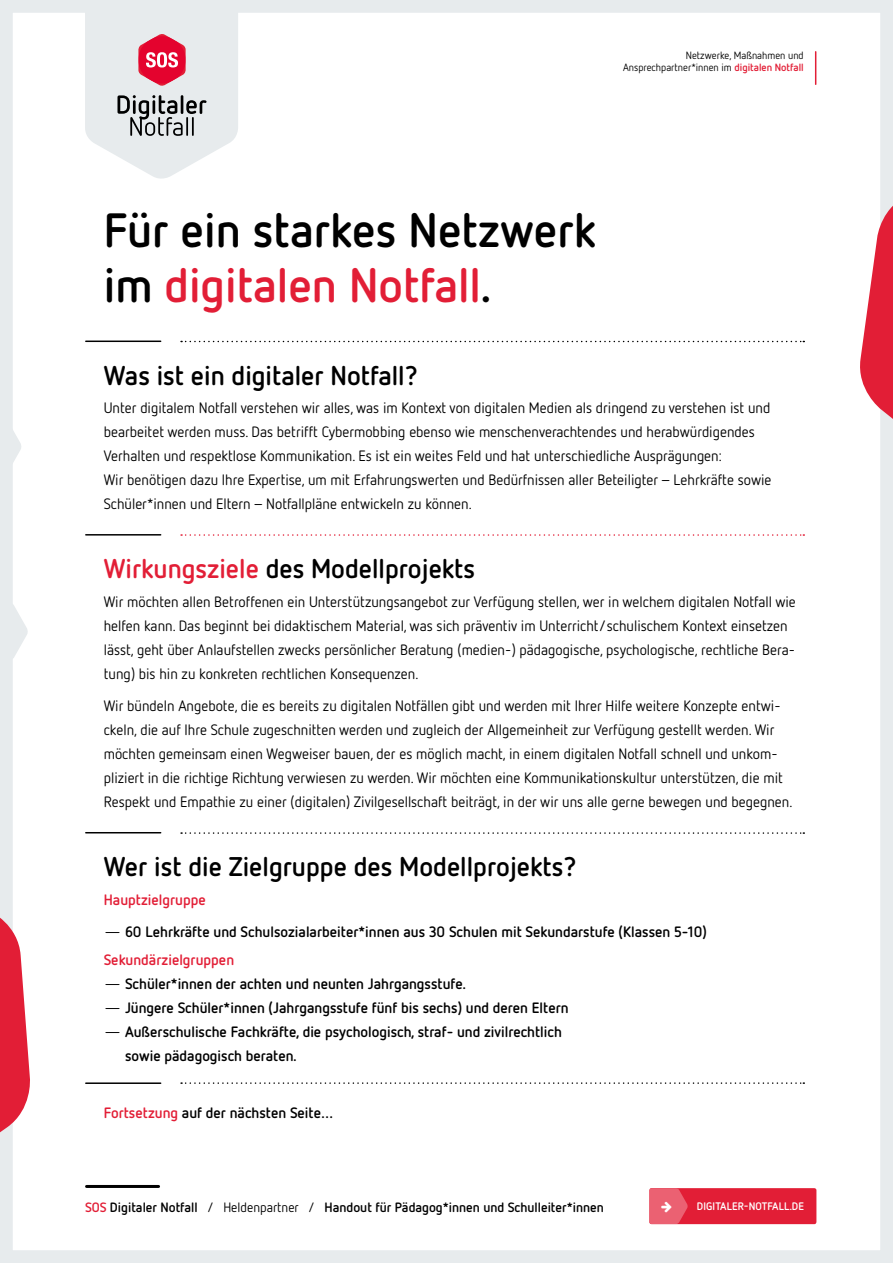
<style>
.page{position:relative;width:893px;height:1263px;background:#fff}
.page>*{position:absolute;margin:0;border:0;box-sizing:border-box;transform-origin:0 0}
.t1{font:700 48px/55.3px "Netto OT";color:#000}
.t2{font:700 27px "Netto OT";color:#000}
.Liste{font:15px/24px "Netto OT";color:#000}
.Liste-2{font:700 15px/24px "Netto OT";color:#000}
.Liste-3{font:700 15px "Netto OT";color:#e21e36}
.t3{font:700 13.5px "Netto OT";color:#000}
.t4{font:700 10.95px "Netto OT";letter-spacing:.01em;color:#fff}
.t5{font:10.5px/12px "Netto OT";color:#000;text-align:right}
.s1{font-weight:700;color:#e21e36}
.s2{color:#e21e36}
.s3{font-weight:400}
</style>
<div class="page">
<div style="left:0;top:0;width:893px;height:1263px;border:13px solid #e7ebed"></div>
<hr style="left:815px;top:52px;width:1px;height:32px;background:#e21e36">
<svg style="left:85px;top:0;width:153px;height:179px;background:#e0d6da"></svg>
<div style="left:649px;top:1188px;width:167px;height:36px;background:#e21e36;border-radius:2px"></div>
<hr style="left:87px;top:1185px;width:72px;height:3px;background:#000">
<svg style="left:0;top:417px;width:21px;height:59px"></svg>
<svg style="left:0;top:602px;width:28px;height:59px"></svg>
<svg style="left:181px;top:341px;width:623px;height:1px"></svg>
<svg style="left:181px;top:534px;width:623px;height:2px"></svg>
<svg style="left:181px;top:832px;width:623px;height:2px"></svg>
<svg style="left:181px;top:1082px;width:623px;height:2px"></svg>
<hr style="left:86px;top:341px;width:75px;height:1px;background:#000">
<hr style="left:86px;top:534px;width:75px;height:2px;background:#000">
<hr style="left:86px;top:832px;width:75px;height:1px;background:#000">
<hr style="left:86px;top:1082px;width:75px;height:2px;background:#000">
<svg style="left:0;top:846px;width:30px;height:370px"></svg>
<svg style="left:860px;top:138px;width:33px;height:368px"></svg>
<svg style="left:649px;top:1188px;width:39px;height:36px"></svg>
<p class="t5" style="left:623px;top:49px;width:182px">Netzwerke, Maßnahmen und<br>Ansprechpartner*innen im <span class="s1">digitalen Notfall</span></p>
<p class="t1" style="left:104px;top:201px;width:494px">Für ein starkes Netzwerk im <span class="s2">digitalen Notfall</span>.</p>
<p class="t2" style="left:104px;top:358px;width:315px">Was ist ein digitaler Notfall?</p>
<p class="Liste" style="left:104px;top:395px;width:669px">Unter digitalem Notfall verstehen wir alles, was im Kontext von digitalen Medien als dringend zu verstehen ist und bearbeitet werden muss. Das betrifft Cybermobbing ebenso wie menschenverachtendes und herabwürdigendes Verhalten und respektlose Kommunikation. Es ist ein weites Feld und hat unterschiedliche Ausprägungen:<br>Wir benötigen dazu Ihre Expertise, um mit Erfahrungswerten und Bedürfnissen aller Beteiligter – Lehrkräfte sowie Schüler*innen und Eltern – Notfallpläne entwickeln zu können.</p>
<p class="t2" style="left:104px;top:552px;width:373px"><span class="s2">Wirkungsziele</span> des Modellprojekts</p>
<p class="Liste" style="left:104px;top:589px;width:694px">Wir möchten allen Betroffenen ein Unterstützungsangebot zur Verfügung stellen, wer in welchem digitalen Notfall wie helfen kann. Das beginnt bei didaktischem Material, was sich präventiv im Unterricht/schulischem Kontext einsetzen lässt, geht über Anlaufstellen zwecks persönlicher Beratung (medien-) pädagogische, psychologische, rechtliche Bera&shy;tung) bis hin zu konkreten rechtlichen Konsequenzen.</p>
<p class="Liste" style="left:104px;top:693px;width:690px">Wir bündeln Angebote, die es bereits zu digitalen Notfällen gibt und werden mit Ihrer Hilfe weitere Konzepte entwi&shy;ckeln, die auf Ihre Schule zugeschnitten werden und zugleich der Allgemeinheit zur Verfügung gestellt werden. Wir möchten gemeinsam einen Wegweiser bauen, der es möglich macht, in einem digitalen Notfall schnell und unkom&shy;pliziert in die richtige Richtung verwiesen zu werden. Wir möchten eine Kommunikationskultur unterstützen, die mit Respekt und Empathie zu einer (digitalen) Zivilgesellschaft beiträgt, in der wir uns alle gerne bewegen und begegnen.</p>
<p class="t2" style="left:104px;top:850px;width:474px">Wer ist die Zielgruppe des Modellprojekts?</p>
<p class="Liste-3" style="left:104px;top:890px;width:104px">Hauptzielgruppe</p>
<p class="Liste-2" style="left:104px;top:919px;width:605px"><span class="s3">—</span> 60 Lehrkräfte und Schulsozialarbeiter*innen aus 30 Schulen mit Sekundarstufe (Klassen 5-10)</p>
<p class="Liste-3" style="left:104px;top:951px;width:132px">Sekundärzielgruppen</p>
<p class="Liste-2" style="left:104px;top:972px;width:363px"><span class="s3">—</span> Schüler*innen der achten und neunten Jahrgangsstufe.</p>
<p class="Liste-2" style="left:104px;top:996px;width:466px"><span class="s3">—</span> Jüngere Schüler*innen (Jahrgangsstufe fünf bis sechs) und deren Eltern</p>
<p class="Liste-2" style="left:125px;top:1020px;width:438px;text-indent:-21px"><span class="s3">—</span> Außerschulische Fachkräfte, die psychologisch, straf- und zivilrechtlich sowie pädagogisch beraten.</p>
<p class="Liste-2" style="left:104px;top:1100px;width:231px"><span class="s2">Fortsetzung</span> auf der nächsten Seite…</p>
<p class="t3" style="left:85px;top:1199px;width:520px"><span class="s2">SOS</span> Digitaler Notfall <span class="s3">/ Heldenpartner /</span> Handout für Pädagog*innen und Schulleiter*innen</p>
<p class="t4" style="left:697px;top:1199px;width:109px">DIGITALER-NOTFALL.DE</p>
</div>
